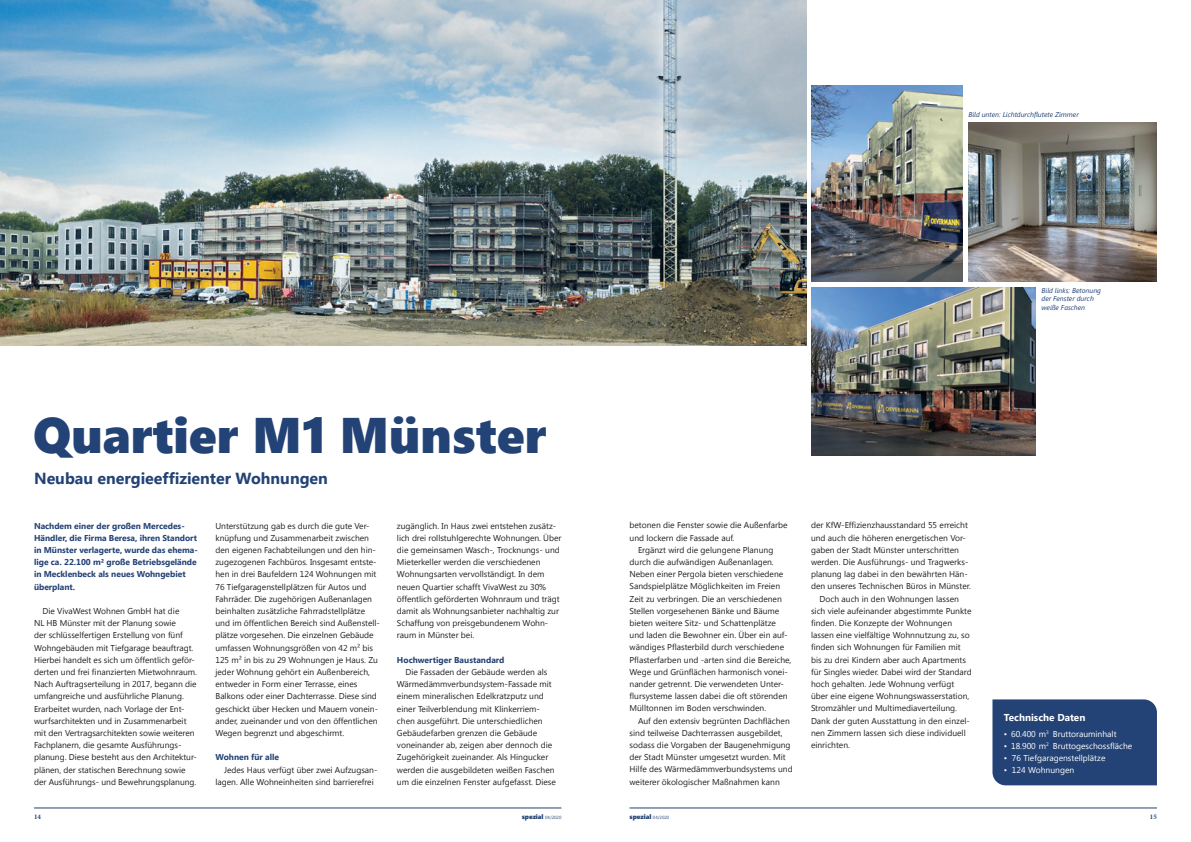
<style>
.page{position:relative;width:1191px;height:842px;background:#fff}
.page>*{position:absolute;margin:0;border:0;box-sizing:border-box;transform-origin:0 0}
.t1{font:49.9px "Segoe UI Black";color:#234275}
.t2{font:700 16px "Segoe UI";color:#234275}
.t3{font:700 10px "Segoe UI";color:#fff}
.t4{font:8.5px/12.2px "Segoe UI";letter-spacing:-.005em;color:#231f20}
.t5{font:700 8.5px/12.2px "Segoe UI";letter-spacing:-.005em;color:#234275}
.t6{font:8.5px "Segoe UI";color:#fff}
.t7{font:italic 7px/8.4px "Segoe UI";color:#234275}
.t8{font:700 7px "Minion Pro";color:#234275}
.t9{font:6.5px "Segoe UI Black";color:#234275}
.s1{font-family:"Segoe UI";font-size:4.5px}
</style>
<div class="page">
<hr style="left:34px;top:808px;width:527px;height:1px;background:#234275">
<hr style="left:629px;top:808px;width:528px;height:1px;background:#234275">
<div style="left:992px;top:699px;width:165px;height:86px;background:#234275"></div>
<img style="left:968px;top:122px;width:189px;height:159px">
<img style="left:811px;top:287px;width:224px;height:168px">
<img style="left:811px;top:85px;width:151px;height:196px">
<img style="left:0;top:0;width:806px;height:346px">
<p class="t7" style="left:968px;top:110px;width:112px">Bild unten: Lichtdurchflutete Zimmer</p>
<h1 class="t1" style="left:33px;top:399px;width:514px">Quartier M1 Münster</h1>
<h2 class="t2" style="left:34px;top:467px;width:295px">Neubau energieeffizienter Wohnungen</h2>
<p class="t5" style="left:34px;top:519px;width:165px">Nachdem einer der großen Mercedes-Händler, die Firma Beresa, ihren Standort in Münster verlagerte, wurde das ehema&shy;lige ca. 22.100 m² große Betriebsgelände in Mecklenbeck als neues Wohngebiet überplant.</p>
<p class="t4" style="left:34px;top:604px;width:164px;text-indent:8px">Die VivaWest Wohnen GmbH hat die<br>NL HB Münster mit der Planung sowie<br>der schlüsselfertigen Erstellung von fünf Wohngebäuden mit Tiefgarage beauftragt.<br>Hierbei handelt es sich um öffentlich geför&shy;derten und frei finanzierten Mietwohnraum.<br>Nach Auftragserteilung in 2017, begann die umfangreiche und ausführliche Planung.<br>Erarbeitet wurden, nach Vorlage der Ent&shy;wurfsarchitekten und in Zusammenarbeit mit den Vertragsarchitekten sowie weiteren Fachplanern, die gesamte Ausführungs&shy;planung. Diese besteht aus den Architektur&shy;plänen, der statischen Berechnung sowie der Ausführungs- und Bewehrungsplanung.</p>
<p class="t4" style="left:215px;top:519px;width:166px">Unterstützung gab es durch die gute Ver&shy;knüpfung und Zusammenarbeit zwischen den eigenen Fachabteilungen und den hin&shy;zugezogenen Fachbüros. Insgesamt entste&shy;hen in drei Baufeldern 124 Wohnungen mit 76 Tiefgaragenstellplätzen für Autos und Fahrräder. Die zugehörigen Außenanlagen beinhalten zusätzliche Fahrradstellplätze und im öffentlichen Bereich sind Außenstell&shy;plätze vorgesehen. Die einzelnen Gebäude umfassen Wohnungsgrößen von 42 m² bis 125 m² in bis zu 29 Wohnungen je Haus. Zu jeder Wohnung gehört ein Außenbereich, entweder in Form einer Terrasse, eines Balkons oder einer Dachterrasse. Diese sind geschickt über Hecken und Mauern vonein&shy;ander, zueinander und von den öffentlichen Wegen begrenzt und abgeschirmt.</p>
<p class="t5" style="left:215px;top:751px;width:65px">Wohnen für alle</p>
<p class="t4" style="left:215px;top:763px;width:163px;text-indent:8px">Jedes Haus verfügt über zwei Aufzugsan&shy;lagen. Alle Wohneinheiten sind barrierefrei</p>
<p class="t4" style="left:397px;top:519px;width:166px">zugänglich. In Haus zwei entstehen zusätz&shy;lich drei rollstuhlgerechte Wohnungen. Über die gemeinsamen Wasch-, Trocknungs- und Mieterkeller werden die verschiedenen Wohnungsarten vervollständigt. In dem neuen Quartier schafft VivaWest zu 30% öffentlich geförderten Wohnraum und trägt damit als Wohnungsanbieter nachhaltig zur Schaffung von preisgebundenem Wohn&shy;raum in Münster bei.</p>
<p class="t5" style="left:397px;top:653px;width:109px">Hochwertiger Baustandard</p>
<p class="t4" style="left:397px;top:665px;width:160px;text-indent:8px">Die Fassaden der Gebäude werden als Wärmedämmverbundsystem-Fassade mit einem mineralischen Edelkratzputz und einer Teilverblendung mit Klinkerriem&shy;chen ausgeführt. Die unterschiedlichen Gebäudefarben grenzen die Gebäude voneinander ab, zeigen aber dennoch die Zugehörigkeit zueinander. Als Hingucker werden die ausgebildeten weißen Faschen um die einzelnen Fenster aufgefasst. Diese</p>
<p class="t7" style="left:1041px;top:286px;width:61px">Bild links: Betonung der Fenster durch weiße Faschen</p>
<p class="t4" style="left:629px;top:519px;width:159px">betonen die Fenster sowie die Außenfarbe</p>
<p class="t4" style="left:629px;top:531px;width:106px">und lockern die Fassade auf.</p>
<p class="t4" style="left:638px;top:543px;width:137px">Ergänzt wird die gelungene Planung</p>
<p class="t4" style="left:629px;top:556px;width:146px">durch die aufwändigen Außenanlagen.</p>
<p class="t4" style="left:629px;top:568px;width:155px">Neben einer Pergola bieten verschiedene</p>
<p class="t4" style="left:629px;top:580px;width:152px">Sandspielplätze Möglichkeiten im Freien</p>
<p class="t4" style="left:629px;top:592px;width:154px">Zeit zu verbringen. Die an verschiedenen</p>
<p class="t4" style="left:629px;top:604px;width:151px">Stellen vorgesehenen Bänke und Bäume</p>
<p class="t4" style="left:629px;top:617px;width:148px">bieten weitere Sitz- und Schattenplätze</p>
<p class="t4" style="left:629px;top:629px;width:159px">und laden die Bewohner ein. Über ein auf-</p>
<p class="t4" style="left:629px;top:641px;width:156px">wändiges Pflasterbild durch verschiedene</p>
<p class="t4" style="left:629px;top:653px;width:163px">Pflasterfarben und -arten sind die Bereiche,</p>
<p class="t4" style="left:629px;top:665px;width:160px">Wege und Grünflächen harmonisch vonei-</p>
<p class="t4" style="left:629px;top:677px;width:156px">nander getrennt. Die verwendeten Unter-</p>
<p class="t4" style="left:629px;top:690px;width:160px">flursysteme lassen dabei die oft störenden</p>
<p class="t4" style="left:629px;top:702px;width:138px">Mülltonnen im Boden verschwinden.</p>
<p class="t4" style="left:638px;top:714px;width:153px">Auf den extensiv begrünten Dachflächen</p>
<p class="t4" style="left:629px;top:726px;width:154px">sind teilweise Dachterrassen ausgebildet,</p>
<p class="t4" style="left:629px;top:738px;width:163px">sodass die Vorgaben der Baugenehmigung</p>
<p class="t4" style="left:629px;top:751px;width:158px">der Stadt Münster umgesetzt wurden. Mit</p>
<p class="t4" style="left:629px;top:763px;width:165px">Hilfe des Wärmedämmverbundsystems und</p>
<p class="t4" style="left:629px;top:775px;width:152px">weiterer ökologischer Maßnahmen kann</p>
<p class="t4" style="left:811px;top:519px;width:158px">der KfW-Effizienzhausstandard 55 erreicht</p>
<p class="t4" style="left:811px;top:531px;width:156px">und auch die höheren energetischen Vor-</p>
<p class="t4" style="left:811px;top:543px;width:149px">gaben der Stadt Münster unterschritten</p>
<p class="t4" style="left:811px;top:555px;width:159px">werden. Die Ausführungs- und Tragwerks-</p>
<p class="t4" style="left:811px;top:568px;width:158px">planung lag dabei in den bewährten Hän-</p>
<p class="t4" style="left:811px;top:580px;width:161px">den unseres Technischen Büros in Münster.</p>
<p class="t4" style="left:819px;top:592px;width:141px">Doch auch in den Wohnungen lassen</p>
<p class="t4" style="left:811px;top:604px;width:162px">sich viele aufeinander abgestimmte Punkte</p>
<p class="t4" style="left:811px;top:616px;width:143px">finden. Die Konzepte der Wohnungen</p>
<p class="t4" style="left:811px;top:629px;width:160px">lassen eine vielfältige Wohnnutzung zu, so</p>
<p class="t4" style="left:811px;top:641px;width:151px">finden sich Wohnungen für Familien mit</p>
<p class="t4" style="left:811px;top:653px;width:157px">bis zu drei Kindern aber auch Apartments</p>
<p class="t4" style="left:811px;top:665px;width:162px">für Singles wieder. Dabei wird der Standard</p>
<p class="t4" style="left:811px;top:677px;width:145px">hoch gehalten. Jede Wohnung verfügt</p>
<p class="t4" style="left:811px;top:690px;width:160px">über eine eigene Wohnungswasserstation,</p>
<p class="t4" style="left:811px;top:702px;width:148px">Stromzähler und Multimediaverteilung.</p>
<p class="t4" style="left:811px;top:714px;width:160px">Dank der guten Ausstattung in den einzel-</p>
<p class="t4" style="left:811px;top:726px;width:156px">nen Zimmern lassen sich diese individuell</p>
<p class="t4" style="left:811px;top:738px;width:40px">einrichten.</p>
<p class="t3" style="left:1003px;top:710px;width:83px">Technische Daten</p>
<p class="t6" style="left:1003px;top:728px;width:114px">• 60.400 m<sup>3</sup> Bruttorauminhalt</p>
<p class="t6" style="left:1003px;top:740px;width:130px">• 18.900 m<sup>2</sup> Bruttogeschossfläche</p>
<p class="t6" style="left:1003px;top:752px;width:103px">• 76 Tiefgaragenstellplätze</p>
<p class="t6" style="left:1003px;top:764px;width:72px">• 124 Wohnungen</p>
<p class="t8" style="left:34px;top:812px;width:8px">14</p>
<p class="t9" style="left:522px;top:812px;width:41px">spezial <span class="s1">04/2020</span></p>
<p class="t9" style="left:629px;top:812px;width:41px">spezial <span class="s1">04/2020</span></p>
<p class="t8" style="left:1150px;top:812px;width:8px">15</p>
</div>
